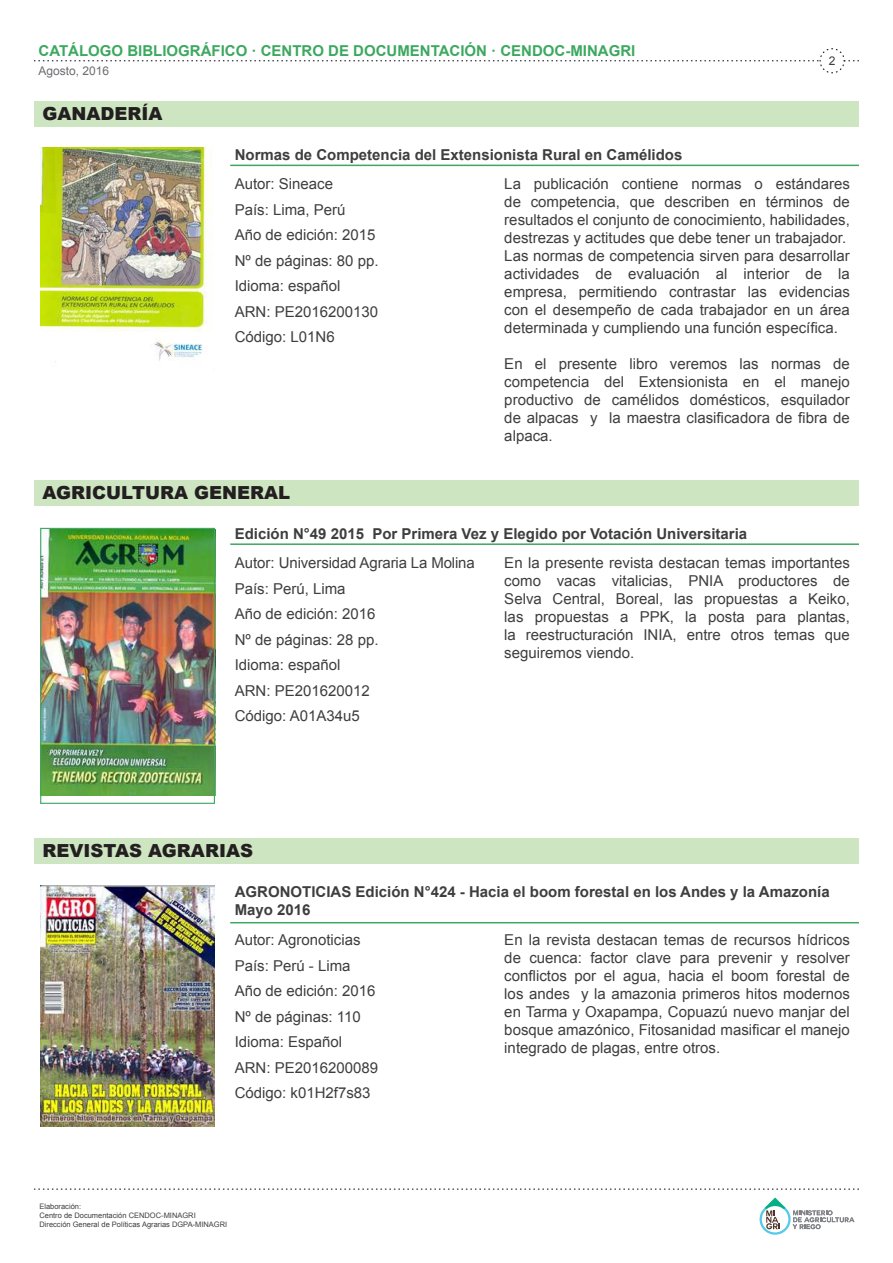
<style>
.page{position:relative;width:893px;height:1263px;background:#fff}
.page>*{position:absolute;margin:0;border:0;box-sizing:border-box;transform-origin:0 0}
.t1{font:900 18px "Arial";color:#231f20}
.t2{font:15px/18px "Arial";color:#3e3e3f}
.t3{font:700 15px/18px "Arial";color:#3e3e3f}
.t4{font:700 15px "Arial";color:#3ca860}
.t5{font:12px "Arial";color:#6c6d70}
.t6{font:12px "Arial";color:#3e3e3f}
.t7{font:7.5px/9px "Arial";color:#3e3e3f}
</style>
<div class="page">
<svg style="left:34px;top:1188px;width:825px;height:2px"></svg>
<svg style="left:759px;top:1204px;width:32px;height:31px"></svg>
<div style="left:762px;top:1206px;width:26px;height:26px;background:#fff;border-radius:50%"></div>
<svg style="left:765px;top:1197px;width:20px;height:32px"></svg>
<svg style="left:793px;top:1210px;width:61px;height:19px"></svg>
<svg style="left:34px;top:48px;width:825px;height:26px"></svg>
<div style="left:34px;top:101px;width:825px;height:25px;background:#cde5c1"></div>
<hr style="left:230px;top:165px;width:629px;height:1px;background:#3ca860">
<div style="left:34px;top:480px;width:825px;height:25px;background:#cde5c1"></div>
<hr style="left:230px;top:543px;width:629px;height:2px;background:#3ca860">
<hr style="left:230px;top:922px;width:629px;height:1px;background:#3ca860">
<img style="left:40px;top:147px;width:173px;height:215px">
<img style="left:42px;top:530px;width:174px;height:265px">
<img style="left:40px;top:886px;width:175px;height:241px">
<div style="left:40px;top:528px;width:175px;height:276px;border:1px solid #3ca860"></div>
<div style="left:34px;top:838px;width:825px;height:25px;background:#cde5c1"></div>
<p class="t4" style="left:39px;top:40px;width:598px">CATÁLOGO BIBLIOGRÁFICO · CENTRO DE DOCUMENTACIÓN · CENDOC-MINAGRI</p>
<p class="t5" style="left:39px;top:62px;width:72px">Agosto, 2016</p>
<p class="t1" style="left:43px;top:101px;width:121px">GANADERÍA</p>
<p class="t3" style="left:235px;top:146px;width:449px">Normas de Competencia del Extensionista Rural en Camélidos</p>
<p class="t6" style="left:829px;top:53px;width:8px">2</p>
<p class="t2" style="left:235px;top:171px;width:145px;line-height:25.5px">Autor: Sineace<br>País: Lima, Perú<br>Año de edición: 2015<br>Nº de páginas: 80 pp.<br>Idioma: español<br>ARN: PE2016200130<br>Código: L01N6</p>
<p class="t2" style="left:504px;top:175px;width:347px">La publicación contiene normas o estándares de competencia, que describen en términos de resultados el conjunto de conocimiento, habilidades, destrezas y actitudes que debe tener un trabajador.<br>Las normas de competencia sirven para desarrollar actividades de evaluación al interior de la empresa, permitiendo contrastar las evidencias con el desempeño de cada trabajador en un área determinada y cumpliendo una función específica.</p>
<p class="t2" style="left:504px;top:355px;width:347px;text-align:justify">En el presente libro veremos las normas de competencia del Extensionista en el manejo productivo de camélidos domésticos, esquilador de alpacas y la maestra clasificadora de fibra de alpaca.</p>
<p class="t1" style="left:43px;top:480px;width:249px">AGRICULTURA GENERAL</p>
<p class="t3" style="left:235px;top:525px;width:514px">Edición N°49 2015 Por Primera Vez y Elegido por Votación Universitaria</p>
<p class="t2" style="left:235px;top:550px;width:242px;line-height:25.5px">Autor: Universidad Agraria La Molina<br>País: Perú, Lima<br>Año de edición: 2016<br>Nº de páginas: 28 pp.<br>Idioma: español<br>ARN: PE201620012<br>Código: A01A34u5</p>
<p class="t2" style="left:504px;top:554px;width:347px;text-align:justify">En la presente revista destacan temas importantes como vacas vitalicias, PNIA productores de Selva Central, Boreal, las propuestas a Keiko, las propuestas a PPK, la posta para plantas, la reestructuración INIA, entre otros temas que seguiremos viendo.</p>
<p class="t1" style="left:43px;top:837px;width:212px">REVISTAS AGRARIAS</p>
<p class="t3" style="left:235px;top:884px;width:597px">AGRONOTICIAS Edición N°424 - Hacia el boom forestal en los Andes y la Amazonía<br>Mayo 2016</p>
<p class="t2" style="left:235px;top:927px;width:145px;line-height:25.5px">Autor: Agronoticias<br>País: Perú - Lima<br>Año de edición: 2016<br>Nº de páginas: 110<br>Idioma: Español<br>ARN: PE2016200089<br>Código: k01H2f7s83</p>
<p class="t7" style="left:39px;top:1202px;width:189px">Elaboración:<br>Centro de Documentación CENDOC-MINAGRI<br>Dirección General de Políticas Agrarias DGPA-MINAGRI</p>
<p class="t2" style="left:504px;top:931px;width:347px;text-align:justify">En la revista destacan temas de recursos hídricos de cuenca: factor clave para prevenir y resolver conflictos por el agua, hacia el boom forestal de los andes y la amazonia primeros hitos modernos en Tarma y Oxapampa, Copuazú nuevo manjar del bosque amazónico, Fitosanidad masificar el manejo integrado de plagas, entre otros.</p>
</div>
